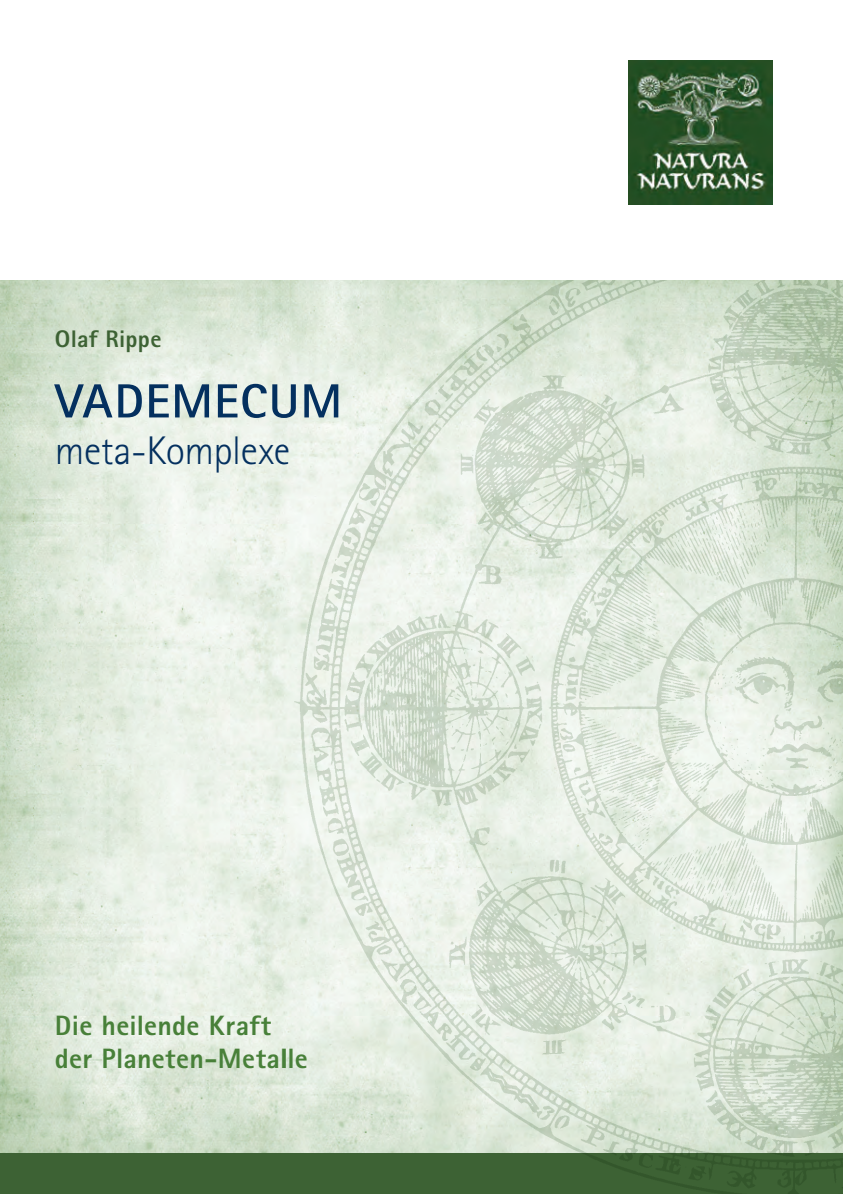
<style>
.page{position:relative;width:843px;height:1194px;background:#fff}
.page>*{position:absolute;margin:0;border:0;box-sizing:border-box;transform-origin:0 0}
.t1{font:700 48px "Rotis Sans Serif Std";letter-spacing:.02em;color:#04305f;scale:1.05 1}
.t2{font:300 40px "Rotis Sans Serif Std";letter-spacing:-.01em;color:#04305f}
.t3{font:800 28px/33.6px "Rotis Sans Serif Std";letter-spacing:.01em;color:#488039}
.t4{font:800 24px "Rotis Sans Serif Std";letter-spacing:.01em;color:#3d6234}
</style>
<div class="page">
<img style="left:0;top:280px;width:285px;height:873px">
<img style="left:628px;top:60px;width:144px;height:144px">
<div style="left:0;top:1153px;width:842px;height:41px;background:#3d6234"></div>
<img style="left:285px;top:280px;width:557px;height:914px">
<svg style="left:839px;top:1191px;width:4px;height:3px"></svg>
<p class="t4" style="left:55px;top:323px;width:108px">Olaf Rippe</p>
<h1 class="t1" style="left:55px;top:371px;width:275px">VADEMECUM</h1>
<h2 class="t2" style="left:55px;top:427px;width:237px">meta-Komplexe</h2>
<p class="t3" style="left:55px;top:1008px;width:254px">Die heilende Kraft der Planeten-Metalle</p>
</div>
